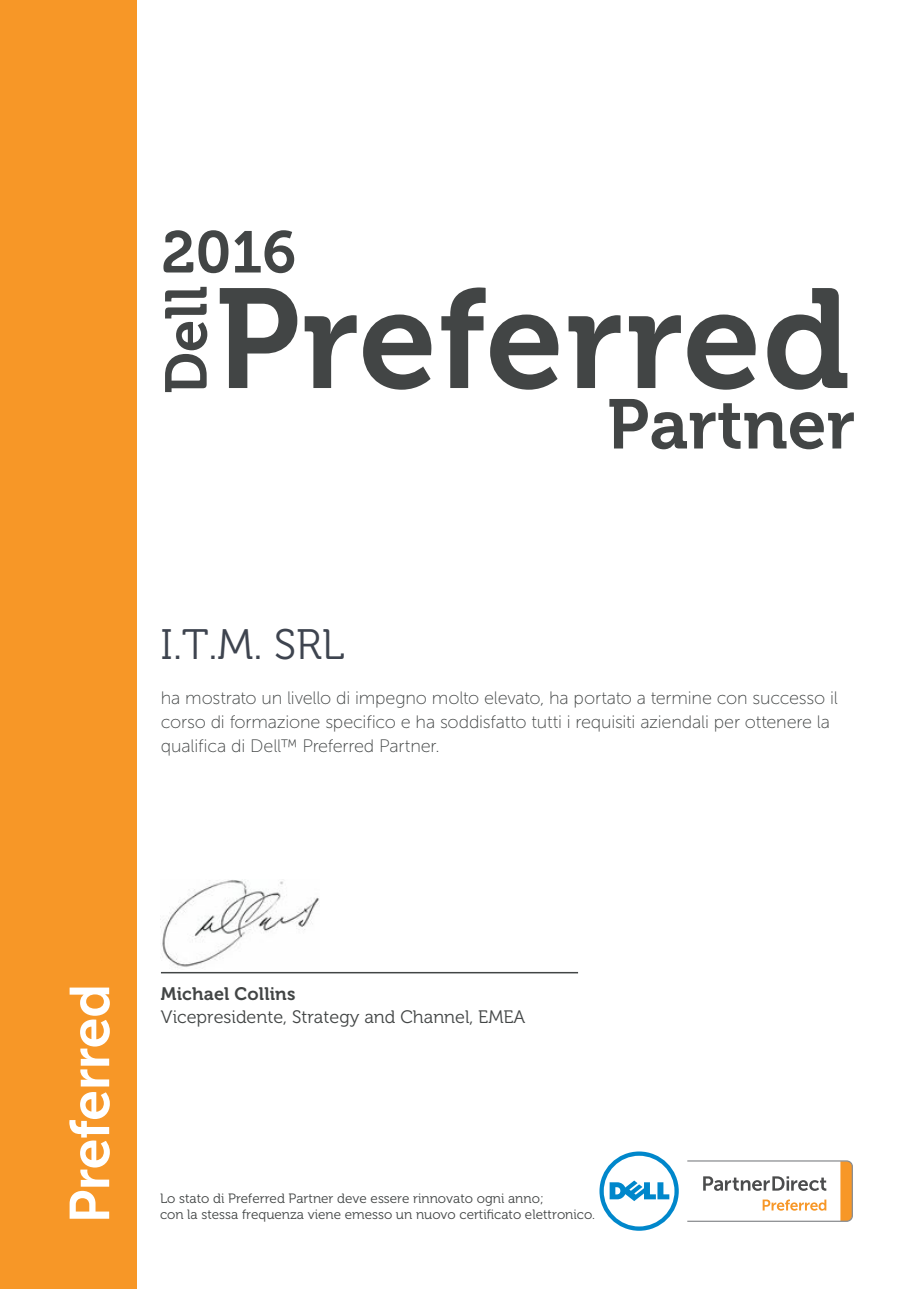
<style>
.page{position:relative;width:919px;height:1289px;background:#fff}
.page>*{position:absolute;margin:0;border:0;box-sizing:border-box;transform-origin:0 0}
.t1{font:140.7px "Museo For Dell 700";letter-spacing:.01em;color:#424545}
.t2{font:69.75px "Museo For Dell 700";color:#424545}
.t3{font:58.5px "Museo For Dell 700";color:#424545}
.t4{font:55.8px "Museo Sans For Dell 700";letter-spacing:-.015em;color:#fff}
.t5{font:42.45px "Museo For Dell 300";color:#3e444f}
.t6{font:18px/24px "Museo Sans For Dell 100";letter-spacing:-.01em;color:#424545}
.t7{font:18px "Museo For Dell 300";color:#424545}
.t8{font:18px "Museo For Dell 700";letter-spacing:.01em;color:#424545}
.t9{font:13.5px/16.2px "Museo For Dell 300";color:#424545}
</style>
<div class="page">
<div style="left:0;top:0;width:136px;height:1288px;background:#f79727"></div>
<hr style="left:161px;top:971px;width:417px;height:2px;background:#424545">
<svg style="left:599px;top:1151px;width:79px;height:79px"></svg>
<svg style="left:687px;top:1160px;width:165px;height:61px"></svg>
<img style="left:162px;top:880px;width:157px;height:88px">
<h3 class="t3" style="left:161px;top:220px;width:136px">2016</h3>
<h3 class="t3" style="left:154px;top:394px;width:110px;rotate:-90deg">Dell</h3>
<h1 class="t1" style="left:215px;top:261px;width:637px">Preferred</h1>
<h2 class="t2" style="left:607px;top:385px;width:250px">Partner</h2>
<h3 class="t5" style="left:160px;top:627px;width:185px">I.T.M. SRL</h3>
<p class="t6" style="left:161px;top:685px;width:678px">ha mostrato un livello di impegno molto elevato, ha portato a termine con successo il corso di formazione specifico e ha soddisfatto tutti i requisiti aziendali per ottenere la qualifica di Dell™ Preferred Partner.</p>
<h3 class="t4" style="left:59px;top:1223px;width:241px;rotate:-90deg">Preferred</h3>
<p class="t8" style="left:161px;top:984px;width:136px">Michael Collins</p>
<p class="t7" style="left:161px;top:1007px;width:366px">Vicepresidente, Strategy and Channel, EMEA</p>
<p class="t9" style="left:160px;top:1190px;width:436px">Lo stato di Preferred Partner deve essere rinnovato ogni anno;<br>con la stessa frequenza viene emesso un nuovo certificato elettronico.</p>
</div>
